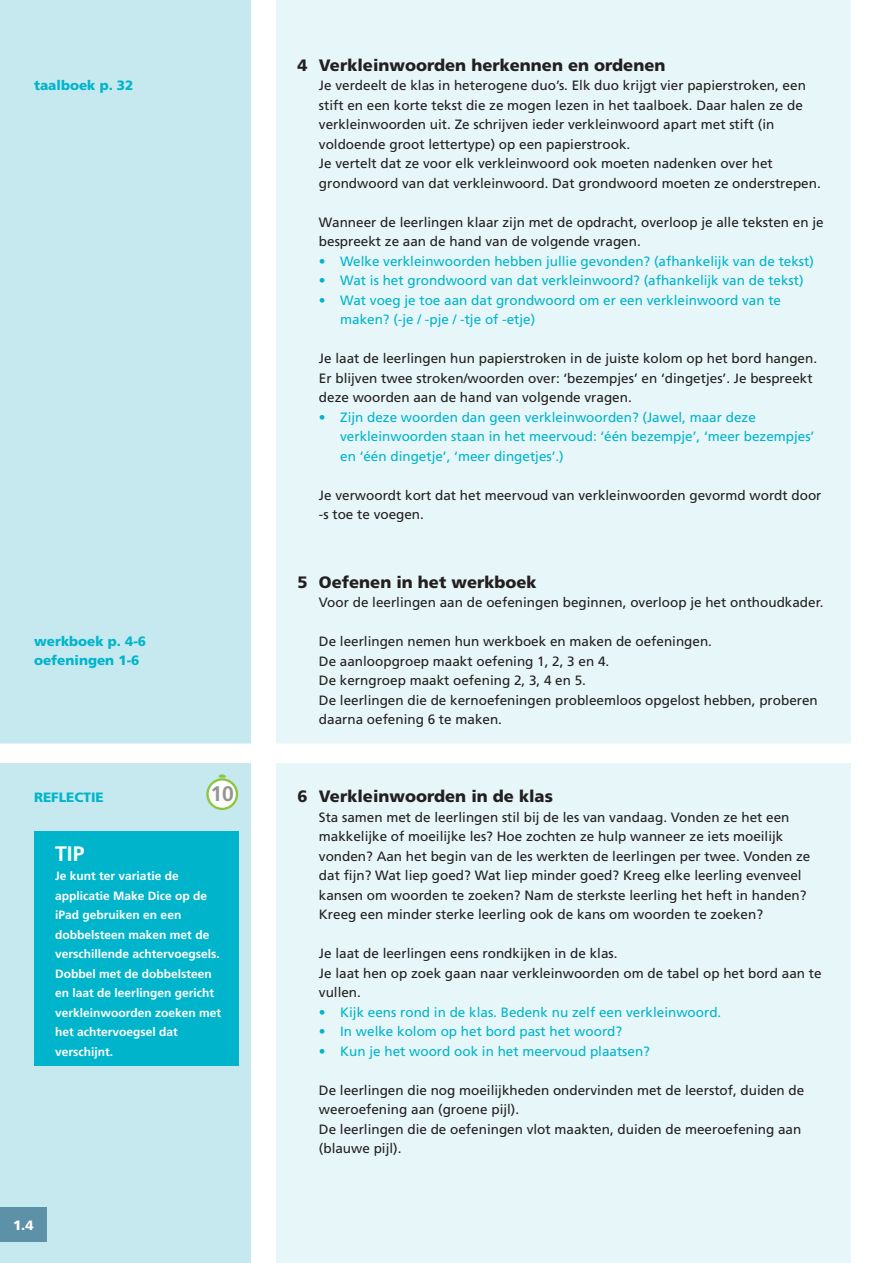
<style>
.page{position:relative;width:893px;height:1263px;background:#fff}
.page>*{position:absolute;margin:0;border:0;box-sizing:border-box;transform-origin:0 0}
.t1{font:700 21px "Frutiger LT Std";color:#fff}
.t2{font:700 21px "Frutiger LT Std";color:#939595}
.t3{font:900 16.5px "Frutiger LT Std";color:#231f20}
.t4{font:13.5px/19.5px "Frutiger LT Std";color:#231f20}
.t5{font:13.5px/19.5px "Frutiger LT Std";color:#00b5cb}
.t6{font:900 13.5px/19.5px "Frutiger LT Std";color:#00b5cb}
.t7{font:900 13.5px "Frutiger LT Std";color:#fff}
.t8{font:700 12px/19.5px "Frutiger LT Std";color:#fff}
</style>
<div class="page">
<div style="left:0;top:0;width:251px;height:1263px;background:#c6e8ef"></div>
<div style="left:276px;top:0;width:574px;height:1263px;background:#e7f6f8"></div>
<div style="left:0;top:1208px;width:47px;height:34px;background:#5d91a7"></div>
<div style="left:0;top:743px;width:855px;height:20px;background:#fff"></div>
<div style="left:207px;top:779px;width:30px;height:30px;background:#fff;border-radius:50%"></div>
<div style="left:206px;top:778px;width:32px;height:32px;border:2px solid #8bc63f;border-radius:50%"></div>
<svg style="left:219px;top:774px;width:7px;height:4px"></svg>
<div style="left:34px;top:831px;width:204px;height:234px;background:#00b5cb"></div>
<p class="t6" style="left:34px;top:76px;width:101px">taalboek p. 32</p>
<p class="t6" style="left:34px;top:631px;width:114px">werkboek p. 4-6 oefeningen 1-6</p>
<p class="t6" style="left:34px;top:787px;width:71px">REFLECTIE</p>
<h1 class="t2" style="left:210px;top:781px;width:25px">10</h1>
<h1 class="t1" style="left:55px;top:841px;width:31px">TIP</h1>
<p class="t8" style="left:55px;top:866px;width:167px">Je kunt ter variatie de applicatie Make Dice op de iPad gebruiken en een dobbelsteen maken met de verschillende achtervoegsels.<br>Dobbel met de dobbelsteen en laat de leerlingen gericht verkleinwoorden zoeken met het achtervoegsel dat verschijnt.</p>
<p class="t7" style="left:13px;top:1217px;width:22px">1.4</p>
<p class="t3" style="left:298px;top:55px;width:369px">4 Verkleinwoorden herkennen en ordenen</p>
<p class="t4" style="left:319px;top:76px;width:503px">Je verdeelt de klas in heterogene duo’s. Elk duo krijgt vier papierstroken, een stift en een korte tekst die ze mogen lezen in het taalboek. Daar halen ze de verkleinwoorden uit. Ze schrijven ieder verkleinwoord apart met stift (in voldoende groot lettertype) op een papierstrook.<br>Je vertelt dat ze voor elk verkleinwoord ook moeten nadenken over het grondwoord van dat verkleinwoord. Dat grondwoord moeten ze onderstrepen.</p>
<p class="t4" style="left:319px;top:212px;width:506px">Wanneer de leerlingen klaar zijn met de opdracht, overloop je alle teksten en je bespreekt ze aan de hand van de volgende vragen.</p>
<p class="t5" style="left:319px;top:251px;width:497px">• Welke verkleinwoorden hebben jullie gevonden? (afhankelijk van de tekst)</p>
<p class="t5" style="left:319px;top:271px;width:486px">• Wat is het grondwoord van dat verkleinwoord? (afhankelijk van de tekst)</p>
<p class="t5" style="left:340px;top:290px;width:442px;text-indent:-21px">• Wat voeg je toe aan dat grondwoord om er een verkleinwoord van te maken? (-je / -pje / -tje of -etje)</p>
<p class="t4" style="left:319px;top:349px;width:500px">Je laat de leerlingen hun papierstroken in de juiste kolom op het bord hangen.<br>Er blijven twee stroken/woorden over: ‘bezempjes’ en ‘dingetjes’. Je bespreekt deze woorden aan de hand van volgende vragen.</p>
<p class="t5" style="left:340px;top:407px;width:476px;text-indent:-21px">• Zijn deze woorden dan geen verkleinwoorden? (Jawel, maar deze verkleinwoorden staan in het meervoud: ‘één bezempje’, ‘meer bezempjes’ en ‘één dingetje’, ‘meer dingetjes’.)</p>
<p class="t4" style="left:319px;top:485px;width:504px">Je verwoordt kort dat het meervoud van verkleinwoorden gevormd wordt door -s toe te voegen.</p>
<p class="t3" style="left:298px;top:572px;width:241px">5 Oefenen in het werkboek</p>
<p class="t4" style="left:319px;top:593px;width:506px">Voor de leerlingen aan de oefeningen beginnen, overloop je het onthoudkader.</p>
<p class="t4" style="left:319px;top:632px;width:500px">De leerlingen nemen hun werkboek en maken de oefeningen.<br>De aanloopgroep maakt oefening 1, 2, 3 en 4.<br>De kerngroep maakt oefening 2, 3, 4 en 5.<br>De leerlingen die de kernoefeningen probleemloos opgelost hebben, proberen daarna oefening 6 te maken.</p>
<p class="t3" style="left:298px;top:786px;width:257px">6 Verkleinwoorden in de klas</p>
<p class="t4" style="left:319px;top:807px;width:493px">Sta samen met de leerlingen stil bij de les van vandaag. Vonden ze het een makkelijke of moeilijke les? Hoe zochten ze hulp wanneer ze iets moeilijk vonden? Aan het begin van de les werkten de leerlingen per twee. Vonden ze dat fijn? Wat liep goed? Wat liep minder goed? Kreeg elke leerling evenveel kansen om woorden te zoeken? Nam de sterkste leerling het heft in handen?<br>Kreeg een minder sterke leerling ook de kans om woorden te zoeken?</p>
<p class="t4" style="left:319px;top:944px;width:504px">Je laat de leerlingen eens rondkijken in de klas.<br>Je laat hen op zoek gaan naar verkleinwoorden om de tabel op het bord aan te vullen.</p>
<p class="t5" style="left:319px;top:1002px;width:404px">• Kijk eens rond in de klas. Bedenk nu zelf een verkleinwoord.</p>
<p class="t5" style="left:319px;top:1022px;width:305px">• In welke kolom op het bord past het woord?</p>
<p class="t5" style="left:319px;top:1041px;width:333px">• Kun je het woord ook in het meervoud plaatsen?</p>
<p class="t4" style="left:319px;top:1080px;width:487px">De leerlingen die nog moeilijkheden ondervinden met de leerstof, duiden de weeroefening aan (groene pijl).<br>De leerlingen die de oefeningen vlot maakten, duiden de meeroefening aan (blauwe pijl).</p>
</div>
